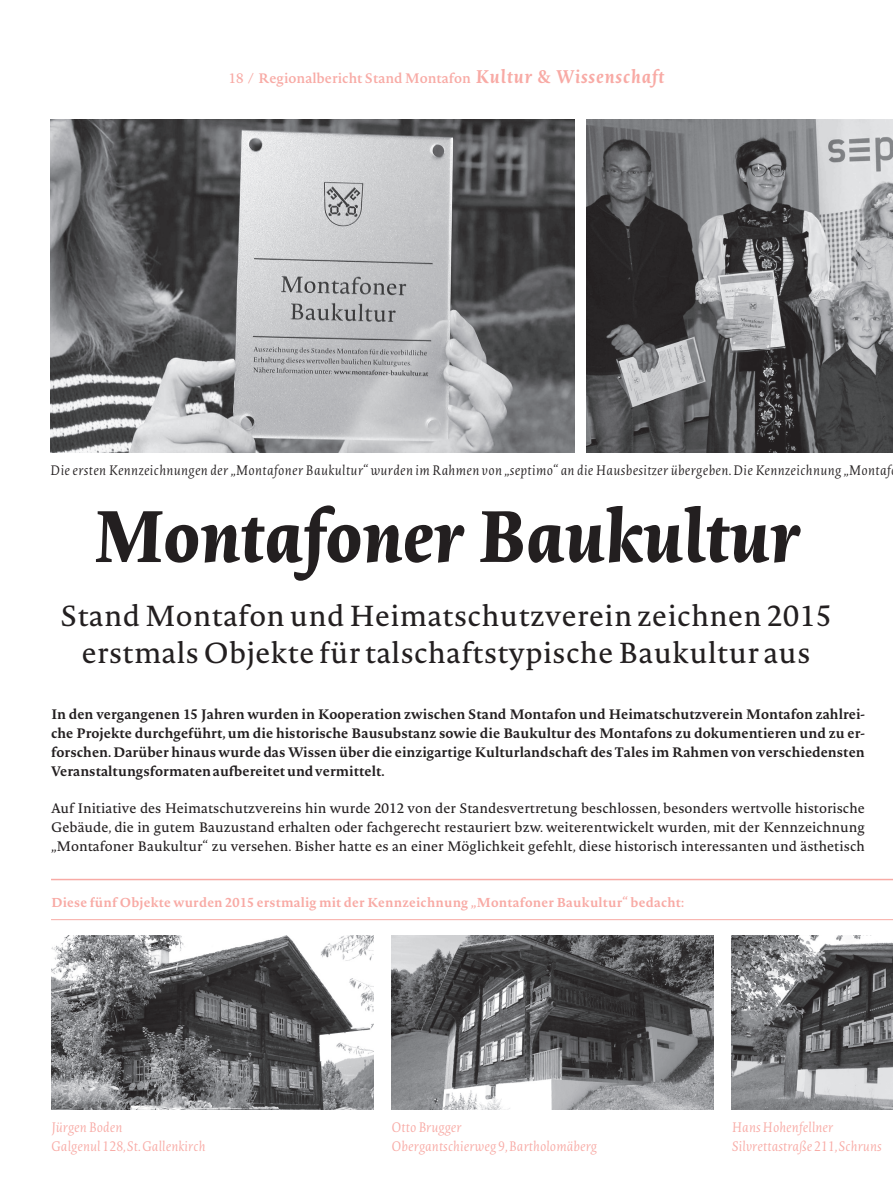
<style>
.page{position:relative;width:893px;height:1191px;background:#fff}
.page>*{position:absolute;margin:0;border:0;box-sizing:border-box;transform-origin:0 0}
.t1{font:italic 800 71.55px "Novel Pro";color:#231f20}
.t2{font:28.5px/37.5px "Novel Pro";letter-spacing:.015em;color:#231f20;text-align:center}
.t3{font:700 13.5px/18.8px "Novel Pro";color:#231f20;text-align:justify}
.t4{font:13.5px/18.8px "Novel Pro";color:#231f20;text-align:justify}
.t5{font:italic 200 13.5px "Novel Pro";letter-spacing:.02em;color:#231f20}
.t6{font:italic 200 13.5px/18.8px "Novel Pro";color:#f8aaa5}
.t7{font:600 13.5px "Novel Pro";color:#f8aaa5}
.t8{font:700 12.75px "Novel Pro";letter-spacing:.015em;color:#f8aaa5}
.s1{font-weight:400}
.s2{font-weight:700;font-style:italic;font-size:18px}
</style>
<div class="page">
<img style="left:50px;top:119px;width:524px;height:333px">
<img style="left:587px;top:119px;width:306px;height:333px">
<hr style="left:51px;top:878px;width:842px;height:2px;background:#f8aaa5">
<hr style="left:51px;top:919px;width:842px;height:1px;background:#f8aaa5">
<img style="left:51px;top:935px;width:322px;height:175px">
<img style="left:391px;top:935px;width:323px;height:175px">
<img style="left:732px;top:935px;width:161px;height:175px">
<p class="t7" style="left:229px;top:67px;width:437px"><span class="s1">18</span> / Regionalbericht Stand Montafon <span class="s2">Kultur &amp; Wissenschaft</span></p>
<p class="t5" style="left:50px;top:460px;width:842px">Die ersten Kennzeichnungen der „Montafoner Baukultur“ wurden im Rahmen von „septimo“ an die Hausbesitzer übergeben. Die Kennzeichnung „Montaf</p>
<h1 class="t1" style="left:92px;top:481px;width:709px">Montafoner Baukultur</h1>
<h2 class="t2" style="left:60px;top:595px;width:773px">Stand Montafon und Heimatschutzverein zeichnen 2015 erstmals Objekte für talschaftstypische Baukultur aus</h2>
<p class="t3" style="left:51px;top:704px;width:815px">In den vergangenen 15 Jahren wurden in Kooperation zwischen Stand Montafon und Heimatschutzverein Montafon zahlrei&shy;che Projekte durchgeführt, um die historische Bausubstanz sowie die Baukultur des Montafons zu dokumentieren und zu er&shy;forschen. Darüber hinaus wurde das Wissen über die einzigartige Kulturlandschaft des Tales im Rahmen von verschiedensten Veranstaltungsformaten aufbereitet und vermittelt.</p>
<p class="t4" style="left:51px;top:798px;width:815px">Auf Initiative des Heimatschutzvereins hin wurde 2012 von der Standesvertretung beschlossen, besonders wertvolle historische Gebäude, die in gutem Bauzustand erhalten oder fachgerecht restauriert bzw. weiterentwickelt wurden, mit der Kennzeichnung „Montafoner Baukultur“ zu versehen. Bisher hatte es an einer Möglichkeit gefehlt, diese historisch interessanten und ästhetisch</p>
<p class="t8" style="left:51px;top:892px;width:635px">Diese fünf Objekte wurden 2015 erstmalig mit der Kennzeichnung „Montafoner Baukultur“ bedacht:</p>
<p class="t6" style="left:51px;top:1117px;width:156px">Jürgen Boden<br>Galgenul 128, St. Gallenkirch</p>
<p class="t6" style="left:391px;top:1117px;width:207px">Otto Brugger<br>Obergantschierweg 9, Bartholomäberg</p>
<p class="t6" style="left:732px;top:1117px;width:151px">Hans Hohenfellner<br>Silvrettastraße 211, Schruns</p>
</div>
